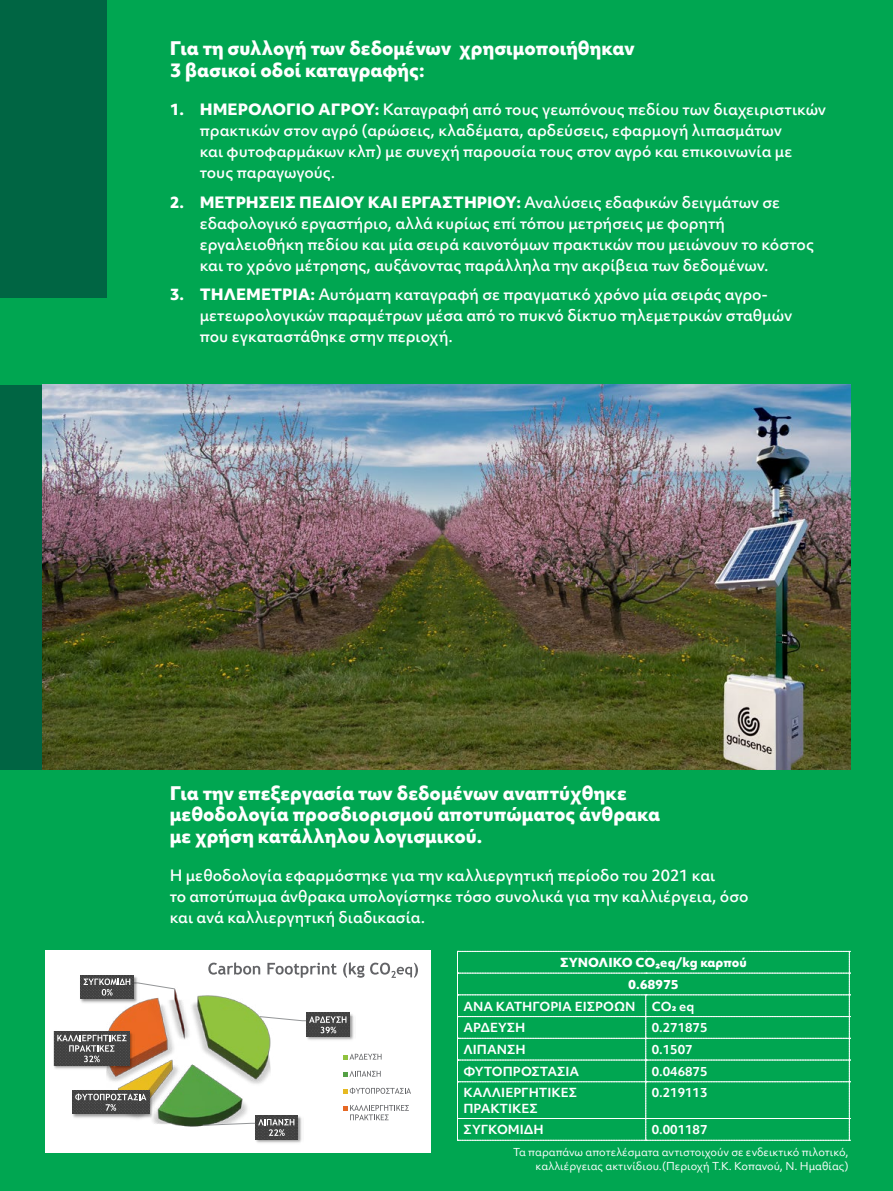
<style>
.page{position:relative;width:893px;height:1191px;background:#00a651}
.page>*{position:absolute;margin:0;border:0;box-sizing:border-box;transform-origin:0 0}
.t1{font:800 18px/21.6px "Objektiv Mk 1";color:#fff}
.t2{font:500 15px/21px "Objektiv Mk 1";color:#fff}
.t3{font:700 12px/15px "Objektiv Mk 1";color:#fff}
.t4{font:800 12px/21.8px "Objektiv Mk 1";color:#fff;text-align:center}
.t5{font:10.5px/13.5px "Objektiv Mk 1";color:#fff;text-align:right}
.s1{font-weight:800}
.s2{font-weight:900}
</style>
<div class="page">
<div style="left:0;top:385px;width:851px;height:385px;background:#006543"></div>
<img style="left:43px;top:385px;width:808px;height:385px">
<svg style="left:457px;top:951px;width:393px;height:189px"></svg>
<div style="left:45px;top:949px;width:385px;height:203px;background:#fff"></div>
<svg style="left:53px;top:962px;width:365px;height:181px"></svg>
<div style="left:0;top:0;width:106px;height:297px;background:#006543"></div>
<p class="t1" style="left:170px;top:37px;width:467px">Για τη συλλογή των δεδομένων χρησιμοποιήθηκαν<br>3 βασικοί οδοί καταγραφής:</p>
<p class="t2" style="left:200px;top:99px;width:628px;text-indent:-30px"><span class="s1">1. ΗΜΕΡΟΛΌΓΙΟ ΑΓΡΟΎ:</span> Καταγραφή από τους γεωπόνους πεδίου των διαχειριστικών πρακτικών στον αγρό (αρώσεις, κλαδέματα, αρδεύσεις, εφαρμογή λιπασμάτων<br>και φυτοφαρμάκων κλπ) με συνεχή παρουσία τους στον αγρό και επικοινωνία με τους παραγωγούς.</p>
<p class="t2" style="left:200px;top:191px;width:616px;text-indent:-30px"><span class="s1">2. ΜΕΤΡΉ ΣΕΙΣ ΠΕΔΊΟΥ ΚΑΙ ΕΡΓΑΣΤΗΡΊΟΥ:</span> Αναλύσεις εδαφικών δειγμάτων σε εδαφολογικό εργαστήριο, αλλά κυρίως επί τόπου μετρήσεις με φορητή εργαλειοθήκη πεδίου και μία σειρά καινοτόμων πρακτικών που μειώνουν το κόστος και το χρόνο μέτρησης, αυξάνοντας παράλληλα την ακρίβεια των δεδομένων.</p>
<p class="t2" style="left:200px;top:284px;width:594px;text-indent:-30px"><span class="s1">3. ΤΗΛΕΜΕΤΡΊΑ:</span> Αυτόματη καταγραφή σε πραγματικό χρόνο μία σειράς αγρο&shy;μετεωρολογικών παραμέτρων μέσα από το πυκνό δίκτυο τηλεμετρικών σταθμών που εγκαταστάθηκε στην περιοχή.</p>
<p class="t1" style="left:170px;top:781px;width:492px">Για την επεξεργασία των δεδομένων αναπτύχθηκε μεθοδολογία προσδιορισμού αποτυπώματος άνθρακα με χρήση κατάλληλου λογισμικού.</p>
<p class="t2" style="left:170px;top:865px;width:580px">Η μεθοδολογία εφαρμόστηκε για την καλλιεργητική περίοδο του 2021 και<br>το αποτύπωμα άνθρακα υπολογίστηκε τόσο συνολικά για την καλλιέργεια, όσο και ανά καλλιεργητική διαδικασία.</p>
<p class="t4" style="left:560px;top:951px;width:188px">ΣΥΝΟΛΙΚΟ CO<span class="s2">₂</span>eq/kg καρπού<br>0.68975</p>
<p class="t3" style="left:463px;top:998px;width:174px">ANA ΚΑΤΗΓΟΡΙΑ ΕΙΣΡΟΩΝ</p>
<p class="t3" style="left:652px;top:998px;width:44px">CO<span class="s1">2</span> eq</p>
<p class="t3" style="left:463px;top:1020px;width:63px">ΑΡΔΕΥΣΗ</p>
<p class="t3" style="left:652px;top:1020px;width:57px">0.271875</p>
<p class="t3" style="left:463px;top:1041px;width:64px">ΛΙΠΑΝΣΗ</p>
<p class="t3" style="left:652px;top:1041px;width:42px">0.1507</p>
<p class="t3" style="left:463px;top:1063px;width:117px">ΦΥΤΟΠΡΟΣΤΑΣΙΑ</p>
<p class="t3" style="left:652px;top:1063px;width:57px">0.046875</p>
<p class="t3" style="left:463px;top:1085px;width:115px">ΚΑΛΛΙΕΡΓΗΤΙΚΕΣ<br>ΠΡΑΚΤΙΚΕΣ</p>
<p class="t3" style="left:652px;top:1085px;width:57px">0.219113</p>
<p class="t3" style="left:463px;top:1122px;width:82px">ΣΥΓΚΟΜΙΔΗ</p>
<p class="t3" style="left:652px;top:1122px;width:57px">0.001187</p>
<p class="t5" style="left:513px;top:1145px;width:337px">Τα παραπάνω αποτελέσματα αντιστοιχούν σε ενδεικτικό πιλοτικό, καλλιέργειας ακτινίδιου.(Περιοχή Τ.Κ. Κοπανού, Ν. Ημαθίας)</p>
</div>
